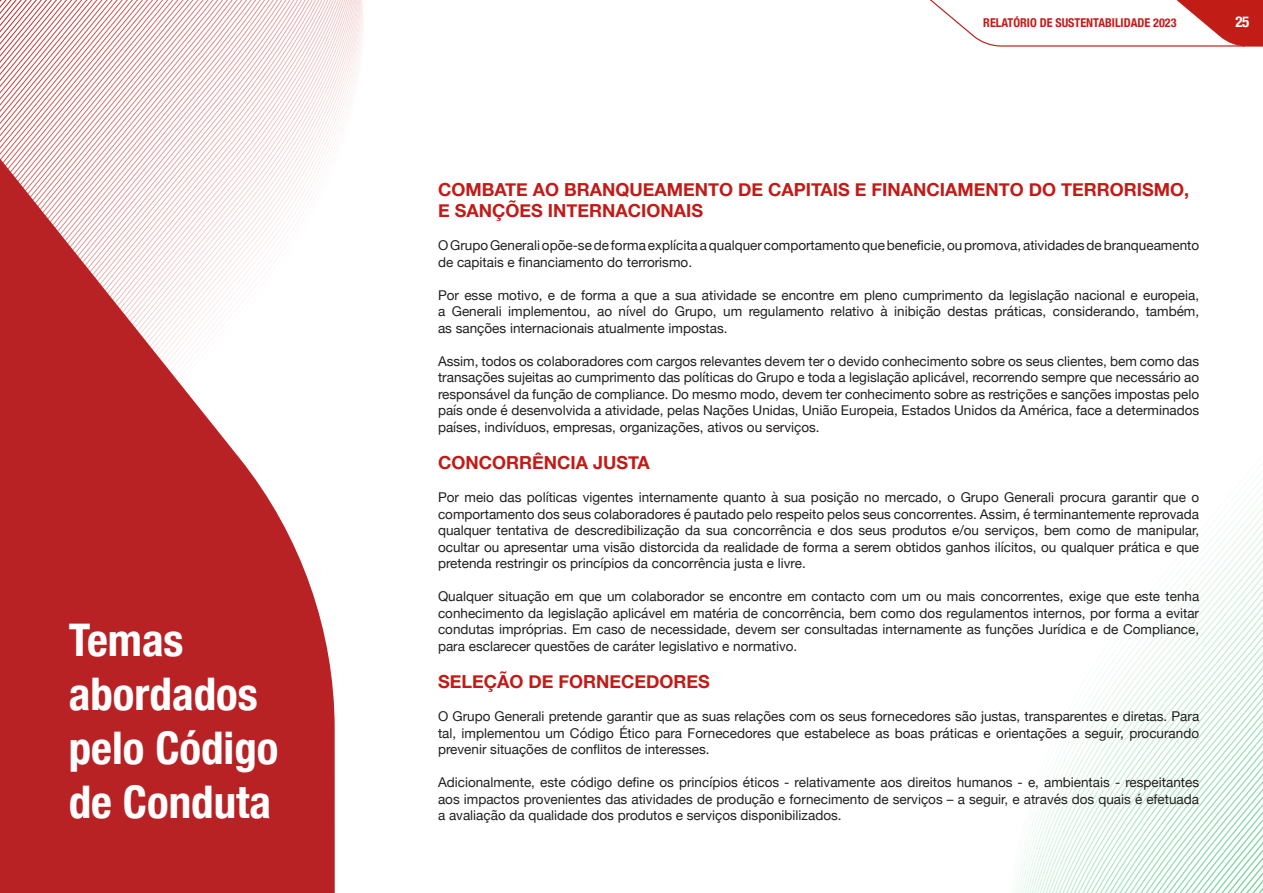
<style>
.page{position:relative;width:1263px;height:893px;background:#fff}
.page>*{position:absolute;margin:0;border:0;box-sizing:border-box;transform-origin:0 0}
.t1{font:700 condensed 45px/54px "Helvetica Neue";color:#fff}
.t2{font:700 18px/21px "Helvetica Neue";color:#c21b17}
.t3{font:700 condensed 15px "Helvetica Neue";color:#fff}
.t4{font:13.5px/16.5px "Helvetica Neue";color:#221f20;text-align:justify}
.t5{font:700 condensed 12.15px "Helvetica Neue";color:#c21b17}
</style>
<div class="page">
<svg style="left:930px;top:0;width:333px;height:47px"></svg>
<svg style="left:1017px;top:478px;width:246px;height:415px"></svg>
<svg style="left:0;top:0;width:335px;height:893px;fill:#b92225"></svg>
<h1 class="t1" style="left:69px;top:609px;width:211px">Temas abordados pelo Código de Conduta</h1>
<p class="t5" style="left:983px;top:12px;width:195px">RELATÓRIO DE SUSTENTABILIDADE 2023</p>
<p class="t3" style="left:1235px;top:9px;width:15px">25</p>
<h2 class="t2" style="left:438px;top:180px;width:752px">COMBATE AO BRANQUEAMENTO DE CAPITAIS E FINANCIAMENTO DO TERRORISMO,<br>E SANÇÕES INTERNACIONAIS</h2>
<p class="t4" style="left:438px;top:238px;width:763px">O Grupo Generali opõe-se de forma explícita a qualquer comportamento que beneficie, ou promova, atividades de branqueamento de capitais e financiamento do terrorismo.</p>
<p class="t4" style="left:438px;top:287px;width:763px">Por esse motivo, e de forma a que a sua atividade se encontre em pleno cumprimento da legislação nacional e europeia, a Generali implementou, ao nível do Grupo, um regulamento relativo à inibição destas práticas, considerando, também, as sanções internacionais atualmente impostas.</p>
<p class="t4" style="left:438px;top:353px;width:763px">Assim, todos os colaboradores com cargos relevantes devem ter o devido conhecimento sobre os seus clientes, bem como das transações sujeitas ao cumprimento das políticas do Grupo e toda a legislação aplicável, recorrendo sempre que necessário ao responsável da função de compliance. Do mesmo modo, devem ter conhecimento sobre as restrições e sanções impostas pelo país onde é desenvolvida a atividade, pelas Nações Unidas, União Europeia, Estados Unidos da América, face a determinados países, indivíduos, empresas, organizações, ativos ou serviços.</p>
<h2 class="t2" style="left:438px;top:453px;width:213px">CONCORRÊNCIA JUSTA</h2>
<p class="t4" style="left:438px;top:490px;width:763px">Por meio das políticas vigentes internamente quanto à sua posição no mercado, o Grupo Generali procura garantir que o comportamento dos seus colaboradores é pautado pelo respeito pelos seus concorrentes. Assim, é terminantemente reprovada qualquer tentativa de descredibilização da sua concorrência e dos seus produtos e/ou serviços, bem como de manipular, ocultar ou apresentar uma visão distorcida da realidade de forma a serem obtidos ganhos ilícitos, ou qualquer prática e que pretenda restringir os princípios da concorrência justa e livre.</p>
<p class="t4" style="left:438px;top:589px;width:763px">Qualquer situação em que um colaborador se encontre em contacto com um ou mais concorrentes, exige que este tenha conhecimento da legislação aplicável em matéria de concorrência, bem como dos regulamentos internos, por forma a evitar condutas impróprias. Em caso de necessidade, devem ser consultadas internamente as funções Jurídica e de Compliance, para esclarecer questões de caráter legislativo e normativo.</p>
<h2 class="t2" style="left:438px;top:672px;width:273px">SELEÇÃO DE FORNECEDORES</h2>
<p class="t4" style="left:438px;top:709px;width:763px">O Grupo Generali pretende garantir que as suas relações com os seus fornecedores são justas, transparentes e diretas. Para tal, implementou um Código Ético para Fornecedores que estabelece as boas práticas e orientações a seguir, procurando prevenir situações de conflitos de interesses.</p>
<p class="t4" style="left:438px;top:775px;width:763px">Adicionalmente, este código define os princípios éticos - relativamente aos direitos humanos - e, ambientais - respeitantes aos impactos provenientes das atividades de produção e fornecimento de serviços – a seguir, e através dos quais é efetuada a avaliação da qualidade dos produtos e serviços disponibilizados.</p>
</div>
